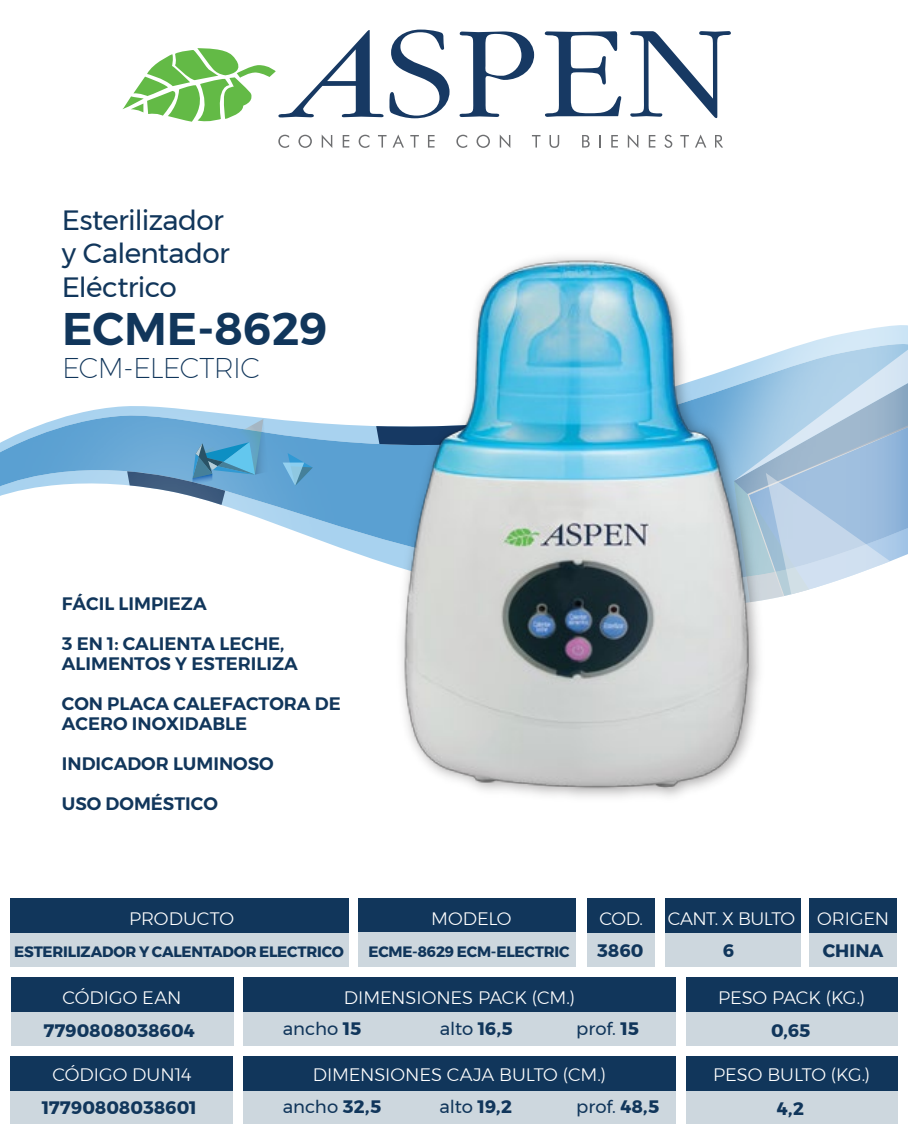
<style>
.page{position:relative;width:908px;height:1134px;background:#fff}
.page>*{position:absolute;margin:0;border:0;box-sizing:border-box;transform-origin:0 0}
.t1{font:600 45.6px "Montserrat";color:#11365b}
.t2{font:27.8px/33.4px "Montserrat";letter-spacing:-.025em;color:#11365b}
.t3{font:200 27.8px "Montserrat";letter-spacing:-.03em;color:#11365b}
.t4{font:300 18px/31.2px "Montserrat";letter-spacing:-.005em;color:#fff}
.t5{font:600 18px/20px "Montserrat";color:#11365b}
.t6{font:700 18px "Montserrat";color:#11365b}
.t7{font:18px "Montserrat";letter-spacing:-.005em;color:#11365b}
.t8{font:300 18px "Montserrat";letter-spacing:-.03em;color:#fff}
.t9{font:700 15px "Montserrat";letter-spacing:-.015em;color:#11365b}
.s1{font-weight:400;color:#11365b}
.s2{font-weight:700;color:#11365b}
.s3{font-weight:700}
</style>
<div class="page">
<img style="left:2px;top:406px;width:313px;height:133px">
<img style="left:627px;top:325px;width:280px;height:799px">
<div style="left:10px;top:1089px;width:223px;height:35px;background:#cdd7de"></div>
<div style="left:11px;top:1011px;width:222px;height:34px;background:#cdd7de"></div>
<div style="left:10px;top:932px;width:339px;height:35px;background:#cdd7de"></div>
<div style="left:243px;top:1089px;width:432px;height:35px;background:#cdd7de"></div>
<div style="left:243px;top:1011px;width:432px;height:34px;background:#cdd7de"></div>
<div style="left:358px;top:932px;width:218px;height:35px;background:#cdd7de"></div>
<div style="left:587px;top:932px;width:68px;height:35px;background:#cdd7de"></div>
<div style="left:685px;top:1089px;width:211px;height:35px;background:#cdd7de"></div>
<div style="left:686px;top:1011px;width:210px;height:34px;background:#cdd7de"></div>
<div style="left:808px;top:932px;width:88px;height:35px;background:#cdd7de"></div>
<div style="left:10px;top:1056px;width:223px;height:34px;background:#11365b"></div>
<div style="left:11px;top:977px;width:222px;height:35px;background:#11365b"></div>
<div style="left:10px;top:898px;width:339px;height:35px;background:#11365b"></div>
<div style="left:243px;top:1056px;width:432px;height:34px;background:#11365b"></div>
<div style="left:243px;top:977px;width:432px;height:35px;background:#11365b"></div>
<div style="left:358px;top:898px;width:218px;height:34px;background:#11365b"></div>
<div style="left:587px;top:898px;width:68px;height:35px;background:#11365b"></div>
<div style="left:685px;top:1056px;width:211px;height:34px;background:#11365b"></div>
<div style="left:686px;top:977px;width:210px;height:35px;background:#11365b"></div>
<div style="left:808px;top:898px;width:88px;height:35px;background:#11365b"></div>
<div style="left:665px;top:932px;width:135px;height:35px;background:#cdd7de"></div>
<div style="left:665px;top:898px;width:135px;height:35px;background:#11365b"></div>
<svg style="left:122px;top:30px;width:608px;height:92px"></svg>
<svg style="left:278px;top:135px;width:11px;height:13px"></svg>
<svg style="left:298px;top:135px;width:14px;height:13px"></svg>
<svg style="left:282px;top:453px;width:30px;height:33px"></svg>
<svg style="left:127px;top:419px;width:141px;height:86px;background:#73a9cd"></svg>
<img style="left:315px;top:85px;width:521px;height:840px">
<h2 class="t2" style="left:62px;top:203px;width:169px">Esterilizador y Calentador<br>Eléctrico</h2>
<h1 class="t1" style="left:62px;top:292px;width:267px">ECME-8629</h1>
<h2 class="t3" style="left:62px;top:348px;width:200px">ECM-ELECTRIC</h2>
<p class="t5" style="left:62px;top:594px;width:146px">FÁCIL LIMPIEZA</p>
<p class="t5" style="left:62px;top:634px;width:237px">3 EN 1: CALIENTA LECHE,<br>ALIMENTOS Y ESTERILIZA</p>
<p class="t5" style="left:62px;top:694px;width:280px">CON PLACA CALEFACTORA DE<br>ACERO INOXIDABLE</p>
<p class="t5" style="left:62px;top:754px;width:213px">INDICADOR LUMINOSO</p>
<p class="t5" style="left:62px;top:794px;width:157px">USO DOMÉSTICO</p>
<p class="t4" style="left:129px;top:902px;width:106px">PRODUCTO</p>
<p class="t4" style="left:431px;top:902px;width:82px">MODELO</p>
<p class="t4" style="left:599px;top:902px;width:45px">COD.</p>
<p class="t4" style="left:816px;top:902px;width:73px">ORIGEN</p>
<p class="t8" style="left:667px;top:905px;width:129px">CANT. X BULTO</p>
<p class="t6" style="left:722px;top:936px;width:13px">6</p>
<p class="t6" style="left:597px;top:936px;width:48px">3860</p>
<p class="t6" style="left:822px;top:936px;width:62px">CHINA</p>
<p class="t9" style="left:14px;top:940px;width:331px">ESTERILIZADOR Y CALENTADOR ELECTRICO</p>
<p class="t9" style="left:368px;top:940px;width:202px">ECME-8629 ECM-ELECTRIC</p>
<p class="t4" style="left:62px;top:981px;width:120px">CÓDIGO EAN</p>
<p class="t6" style="left:44px;top:1016px;width:153px">7790808038604</p>
<p class="t4" style="left:52px;top:1059px;width:140px">CÓDIGO DUN14</p>
<p class="t6" style="left:42px;top:1093px;width:156px">17790808038601</p>
<p class="t4" style="left:283px;top:981px;width:293px;text-indent:61px">DIMENSIONES PACK (CM.) <span class="s1">ancho</span> <span class="s2">15</span></p>
<p class="t4" style="left:717px;top:981px;width:149px">PESO PACK (KG.)</p>
<p class="t7" style="left:439px;top:1015px;width:74px">alto <span class="s3">16,5</span></p>
<p class="t7" style="left:576px;top:1015px;width:64px">prof. <span class="s3">15</span></p>
<p class="t6" style="left:770px;top:1016px;width:41px">0,65</p>
<p class="t4" style="left:312px;top:1059px;width:295px">DIMENSIONES CAJA BULTO (CM.)</p>
<p class="t4" style="left:712px;top:1059px;width:158px">PESO BULTO (KG.)</p>
<p class="t7" style="left:282px;top:1092px;width:100px">ancho <span class="s3">32,5</span></p>
<p class="t7" style="left:439px;top:1092px;width:74px">alto <span class="s3">19,2</span></p>
<p class="t7" style="left:576px;top:1092px;width:85px">prof. <span class="s3">48,5</span></p>
<p class="t6" style="left:776px;top:1094px;width:28px">4,2</p>
</div>
